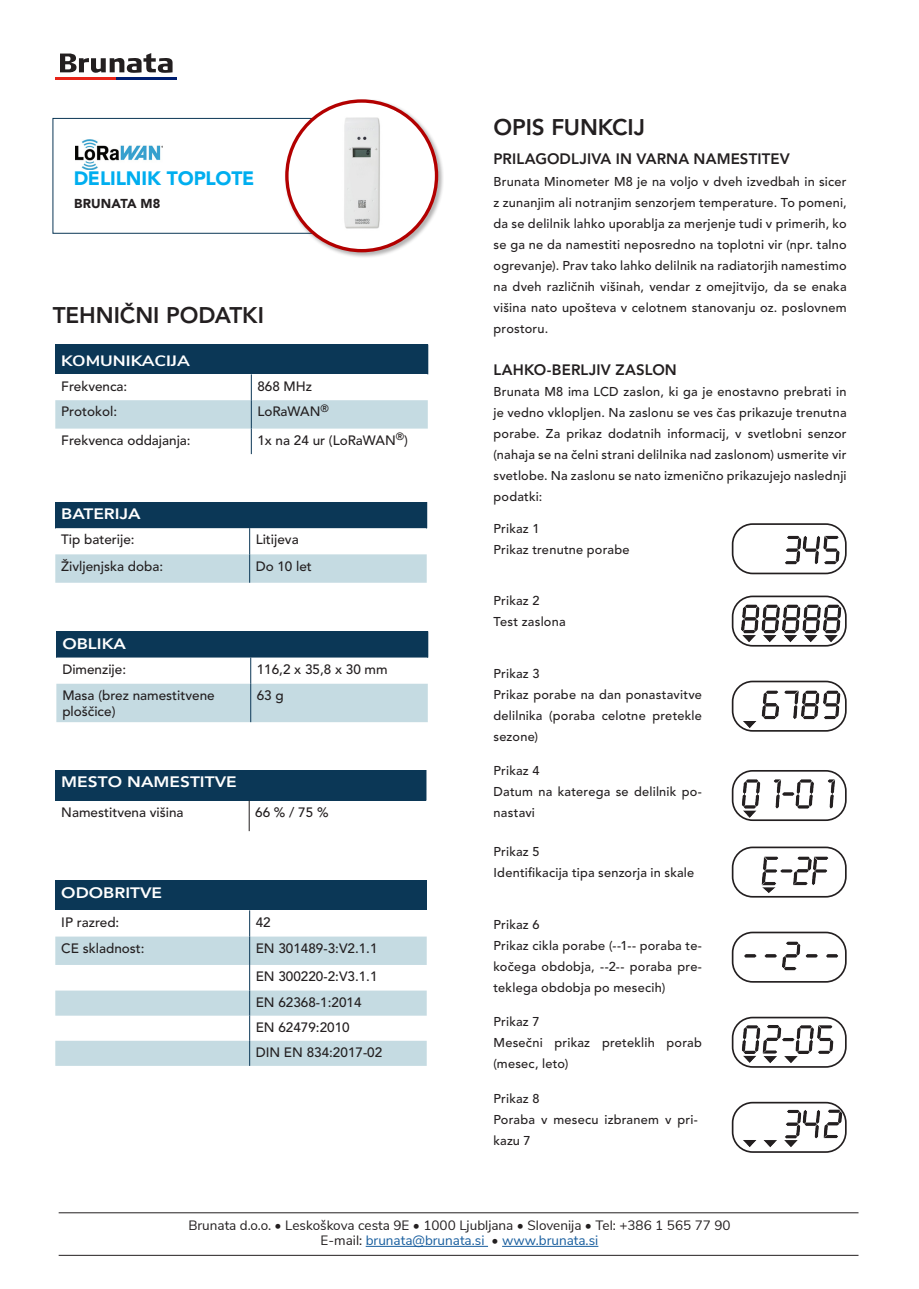
<style>
.page{position:relative;width:919px;height:1289px;background:#fff}
.page>*{position:absolute;margin:0;border:0;box-sizing:border-box;transform-origin:0 0}
.t1{font:800 22.5px "Avenir LT Pro";letter-spacing:-.005em;color:#231f20}
.t2{font:900 19.35px "Avenir LT Pro";letter-spacing:-.01em;color:#00aeef}
.t3{font:800 15px "Avenir LT Pro";letter-spacing:.01em;color:#231f20}
.t4{font:800 15px "Avenir LT Pro";color:#fff;scale:1.15 1}
.t5{font:700 15px "Nunito Sans";color:#fff;scale:1.15 1}
.t6{font:500 13.5px/16.2px "Avenir LT Pro";color:#231f20}
.t7{font:13.5px "Nunito Sans";color:#231f20}
.t8{font:13.5px "Nunito Sans";color:#175d9e}
.t9{font:900 12.9px "Avenir LT Pro";letter-spacing:.01em;color:#231f20}
.t10{font:500 12.75px/21px "Avenir LT Pro";letter-spacing:.015em;color:#231f20;text-align:justify}
.s1{color:#231f20}
</style>
<div class="page">
<div style="left:53px;top:118px;width:333px;height:115px;background:#fff;border:1px solid #0b3756"></div>
<img style="left:76px;top:139px;width:86px;height:30px">
<div style="left:284px;top:99px;width:160px;height:159px;background:#231f20;opacity:.34"></div>
<div style="left:287px;top:101px;width:149px;height:150px;background:#fff;border-radius:50%"></div>
<div style="left:285px;top:99px;width:153px;height:153px;border:3px solid #b30000;border-radius:50%"></div>
<div style="left:55px;top:344px;width:373px;height:30px;background:#0b3756"></div>
<svg style="left:55px;top:374px;width:373px;height:80px"></svg>
<svg style="left:60px;top:53px;width:112px;height:20px"></svg>
<hr style="left:55px;top:77px;width:61px;height:3px;background:#e72419">
<hr style="left:116px;top:77px;width:61px;height:3px;background:#001f70">
<img style="left:344px;top:117px;width:36px;height:112px">
<svg style="left:55px;top:502px;width:372px;height:80px"></svg>
<div style="left:55px;top:770px;width:371px;height:30px;background:#0b3756"></div>
<hr style="left:249px;top:800px;width:1px;height:31px;background:#231f20">
<div style="left:55px;top:880px;width:371px;height:30px;background:#0b3756"></div>
<svg style="left:55px;top:936px;width:371px;height:129px;fill:#c5dbe2"></svg>
<svg style="left:249px;top:910px;width:1px;height:155px"></svg>
<hr style="left:365px;top:1245px;width:123px;height:1px;background:#175d9e">
<hr style="left:502px;top:1245px;width:96px;height:1px;background:#175d9e">
<hr style="left:59px;top:1212px;width:799px;height:1px;background:#231f20">
<hr style="left:59px;top:1254px;width:799px;height:1px;background:#231f20">
<svg style="left:56px;top:631px;width:372px;height:91px"></svg>
<img style="left:738px;top:533px;width:105px;height:40px">
<div style="left:731px;top:523px;width:115px;height:51px;border:2px solid #231f20;border-radius:20px"></div>
<img style="left:738px;top:602px;width:105px;height:42px">
<div style="left:731px;top:595px;width:115px;height:51px;border:2px solid #231f20;border-radius:20px"></div>
<img style="left:738px;top:688px;width:105px;height:42px">
<div style="left:731px;top:680px;width:115px;height:51px;border:2px solid #231f20;border-radius:20px"></div>
<img style="left:738px;top:778px;width:105px;height:42px">
<div style="left:731px;top:770px;width:115px;height:51px;border:2px solid #231f20;border-radius:20px"></div>
<img style="left:738px;top:854px;width:105px;height:42px">
<div style="left:731px;top:846px;width:115px;height:51px;border:2px solid #231f20;border-radius:20px"></div>
<img style="left:738px;top:939px;width:105px;height:42px">
<div style="left:731px;top:931px;width:115px;height:51px;border:2px solid #231f20;border-radius:20px"></div>
<img style="left:738px;top:1023px;width:105px;height:42px">
<div style="left:731px;top:1016px;width:115px;height:51px;border:2px solid #231f20;border-radius:20px"></div>
<img style="left:738px;top:1107px;width:105px;height:42px">
<div style="left:731px;top:1101px;width:115px;height:51px;border:2px solid #231f20;border-radius:20px"></div>
<h2 class="t2" style="left:73px;top:166px;width:182px">DELILNIK TOPLOTE</h2>
<p class="t9" style="left:74px;top:196px;width:87px">BRUNATA M8</p>
<p class="t1" style="left:53px;top:302px;width:213px">TEHNIČNI PODATKI</p>
<p class="t5" style="left:61px;top:349px;width:113px">KOMUNIKACIJA</p>
<p class="t6" style="left:61px;top:378px;width:68px">Frekvenca:</p>
<p class="t6" style="left:257px;top:378px;width:56px">868 MHz</p>
<p class="t6" style="left:61px;top:404px;width:57px">Protokol:</p>
<p class="t6" style="left:257px;top:404px;width:73px">LoRaWAN<sup>®</sup></p>
<p class="t6" style="left:61px;top:432px;width:131px">Frekvenca oddajanja:</p>
<p class="t6" style="left:257px;top:432px;width:152px">1x na 24 ur (LoRaWAN<sup>®</sup>)</p>
<p class="t4" style="left:61px;top:505px;width:71px">BATERIJA</p>
<p class="t6" style="left:61px;top:532px;width:75px">Tip baterije:</p>
<p class="t6" style="left:256px;top:532px;width:44px">Litijeva</p>
<p class="t6" style="left:61px;top:558px;width:103px">Življenjska doba:</p>
<p class="t6" style="left:256px;top:558px;width:58px">Do 10 let</p>
<p class="t4" style="left:62px;top:634px;width:57px">OBLIKA</p>
<p class="t6" style="left:62px;top:661px;width:65px">Dimenzije:</p>
<p class="t6" style="left:257px;top:661px;width:132px">116,2 x 35,8 x 30 mm</p>
<p class="t6" style="left:62px;top:687px;width:154px">Masa (brez namestitvene ploščice)</p>
<p class="t6" style="left:257px;top:687px;width:29px">63 g</p>
<p class="t4" style="left:61px;top:773px;width:154px">MESTO NAMESTITVE</p>
<p class="t6" style="left:61px;top:804px;width:124px">Namestitvena višina</p>
<p class="t6" style="left:255px;top:804px;width:75px">66 % / 75 %</p>
<p class="t4" style="left:61px;top:883px;width:89px">ODOBRITVE</p>
<p class="t6" style="left:61px;top:914px;width:60px">IP razred:</p>
<p class="t6" style="left:256px;top:914px;width:17px">42</p>
<p class="t6" style="left:61px;top:940px;width:85px">CE skladnost:</p>
<p class="t6" style="left:256px;top:940px;width:123px">EN 301489-3:V2.1.1</p>
<p class="t6" style="left:256px;top:968px;width:123px">EN 300220-2:V3.1.1</p>
<p class="t6" style="left:256px;top:994px;width:107px">EN 62368-1:2014</p>
<p class="t6" style="left:256px;top:1019px;width:96px">EN 62479:2010</p>
<p class="t6" style="left:256px;top:1044px;width:128px">DIN EN 834:2017-02</p>
<p class="t1" style="left:493px;top:114px;width:153px">OPIS FUNKCIJ</p>
<p class="t3" style="left:493px;top:150px;width:298px">PRILAGODLJIVA IN VARNA NAMESTITEV</p>
<p class="t10" style="left:493px;top:171px;width:354px">Brunata Minometer M8 je na voljo v dveh izvedbah in sicer z zunanjim ali notranjim senzorjem temperature. To pomeni, da se delilnik lahko uporablja za merjenje tudi v primerih, ko se ga ne da namestiti neposredno na toplotni vir (npr. talno ogrevanje). Prav tako lahko delilnik na radiatorjih namestimo na dveh različnih višinah, vendar z omejitvijo, da se enaka višina nato upošteva v celotnem stanovanju oz. poslovnem prostoru.</p>
<p class="t3" style="left:493px;top:360px;width:185px">LAHKO-BERLJIV ZASLON</p>
<p class="t10" style="left:493px;top:381px;width:354px">Brunata M8 ima LCD zaslon, ki ga je enostavno prebrati in je vedno vklopljen. Na zaslonu se ves čas prikazuje trenutna porabe. Za prikaz dodatnih informacij, v svetlobni senzor (nahaja se na čelni strani delilnika nad zaslonom) usmerite vir svetlobe. Na zaslonu se nato izmenično prikazujejo naslednji podatki:</p>
<p class="t10" style="left:493px;top:518px;width:47px">Prikaz 1</p>
<p class="t10" style="left:493px;top:539px;width:138px">Prikaz trenutne porabe</p>
<p class="t10" style="left:493px;top:590px;width:47px">Prikaz 2</p>
<p class="t10" style="left:493px;top:611px;width:74px">Test zaslona</p>
<p class="t10" style="left:493px;top:663px;width:47px">Prikaz 3</p>
<p class="t10" style="left:493px;top:684px;width:210px">Prikaz porabe na dan ponastavitve delilnika (poraba celotne pretekle sezone)</p>
<p class="t10" style="left:493px;top:760px;width:47px">Prikaz 4</p>
<p class="t10" style="left:493px;top:781px;width:210px">Datum na katerega se delilnik po&shy;nastavi</p>
<p class="t10" style="left:493px;top:841px;width:47px">Prikaz 5</p>
<p class="t10" style="left:493px;top:862px;width:202px">Identifikacija tipa senzorja in skale</p>
<p class="t10" style="left:493px;top:913px;width:47px">Prikaz 6</p>
<p class="t10" style="left:493px;top:934px;width:210px">Prikaz cikla porabe (--1-- poraba te&shy;kočega obdobja, --2-- poraba pre&shy;teklega obdobja po mesecih)</p>
<p class="t10" style="left:493px;top:1011px;width:47px">Prikaz 7</p>
<p class="t10" style="left:493px;top:1032px;width:210px">Mesečni prikaz preteklih porab (mesec, leto)</p>
<p class="t10" style="left:493px;top:1088px;width:47px">Prikaz 8</p>
<p class="t10" style="left:493px;top:1109px;width:206px">Poraba v mesecu izbranem v pri&shy;kazu 7</p>
<p class="t7" style="left:188px;top:1215px;width:543px">Brunata d.o.o. • Leskoškova cesta 9E • 1000 Ljubljana • Slovenija • Tel: +386 1 565 77 90</p>
<p class="t8" style="left:320px;top:1230px;width:279px"><span class="s1">E-mail:</span> brunata@brunata.si <span class="s1">•</span> www.brunata.si</p>
</div>
